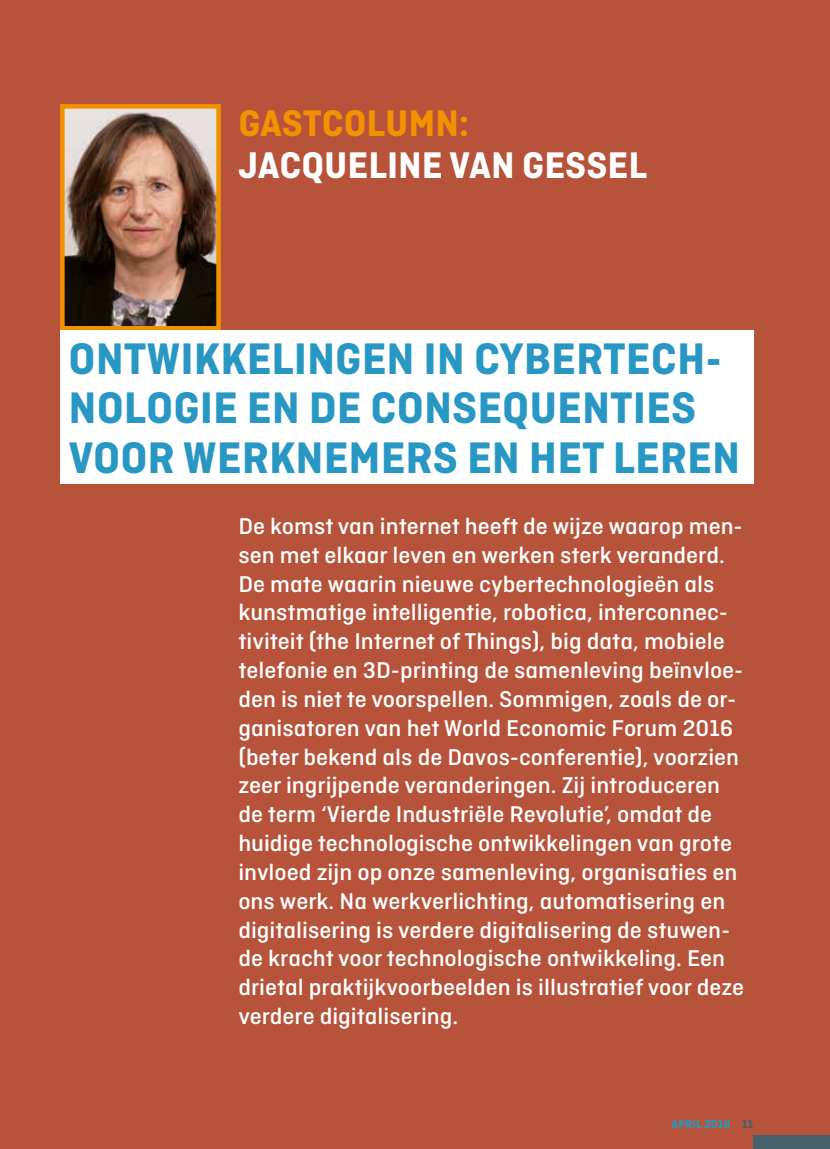
<style>
.page{position:relative;width:830px;height:1149px;background:#fff}
.page>*{position:absolute;margin:0;border:0;box-sizing:border-box;transform-origin:0 0}
.t1{font:700 46.5px/49.5px "Ciutadella";color:#2897c4}
.t2{font:700 39px "Ciutadella";color:#fff}
.t3{font:700 39px "Ciutadella";color:#f39200}
.t4{font:500 24px/28.8px "Ciutadella";color:#fff;scale:1.05 1}
</style>
<div class="page">
<div style="left:0;top:0;width:829px;height:1148px;background:#b6533a"></div>
<div style="left:753px;top:1134px;width:76px;height:14px;background:#46606c"></div>
<img style="left:65px;top:109px;width:151px;height:216px">
<div style="left:60px;top:104px;width:161px;height:226px;border:4px solid #f39200"></div>
<div style="left:60px;top:330px;width:693px;height:154px;background:#fff"></div>
<h2 class="t3" style="left:238px;top:100px;width:232px">GASTCOLUMN:</h2>
<h2 class="t2" style="left:238px;top:142px;width:410px">JACQUELINE VAN GESSEL</h2>
<h1 class="t1" style="left:69px;top:334px;width:672px">ONTWIKKELINGEN IN CYBERTECH-<br>NOLOGIE EN DE CONSEQUENTIES<br>VOOR WERKNEMERS EN HET LEREN</h1>
<p class="t4" style="left:238px;top:511px;width:483px">De komst van internet heeft de wijze waarop men&shy;sen met elkaar leven en werken sterk veranderd.<br>De mate waarin nieuwe cybertechnologieën als kunstmatige intelligentie, robotica, interconnec&shy;tiviteit (the Internet of Things), big data, mobiele telefonie en 3D-printing de samenleving beïnvloe&shy;den is niet te voorspellen. Sommigen, zoals de or&shy;ganisatoren van het World Economic Forum 2016 (beter bekend als de Davos-conferentie), voorzien zeer ingrijpende veranderingen. Zij introduceren de term ‘Vierde Industriële Revolutie’, omdat de huidige technologische ontwikkelingen van grote invloed zijn op onze samenleving, organisaties en ons werk. Na werkverlichting, automatisering en digitalisering is verdere digitalisering de stuwen&shy;de kracht voor technologische ontwikkeling. Een drietal praktijkvoorbeelden is illustratief voor deze verdere digitalisering.</p>
</div>
